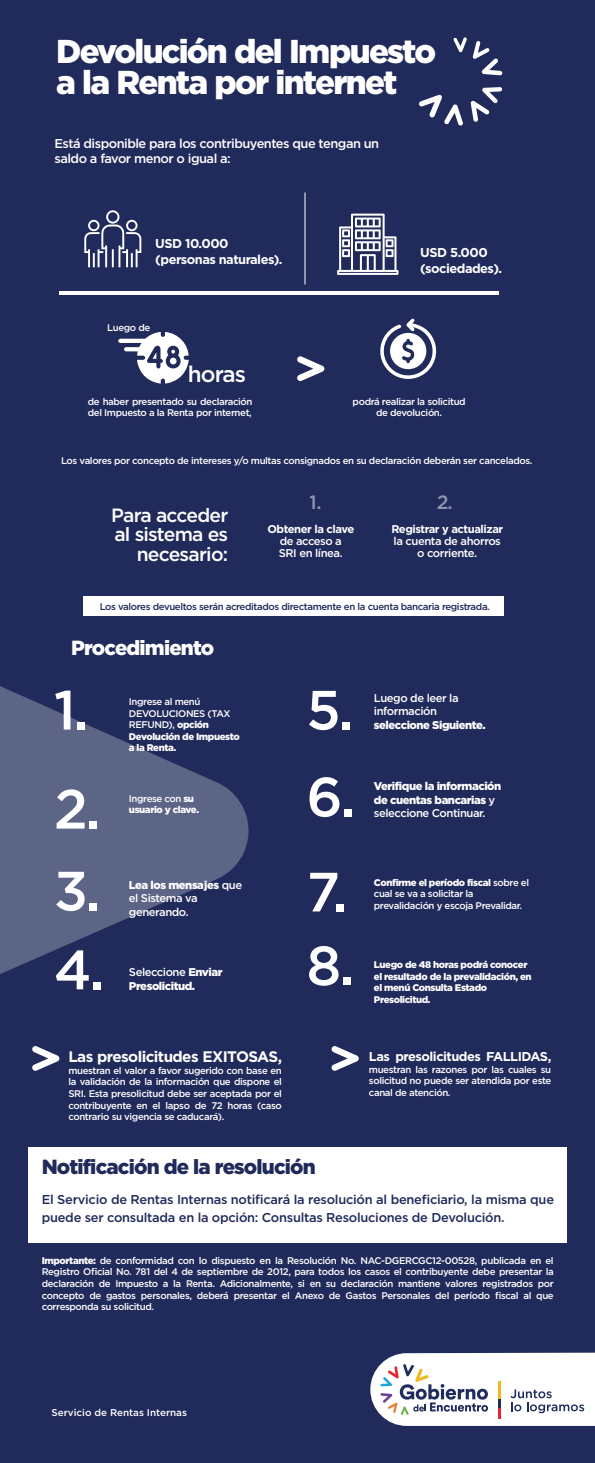
<style>
.page{position:relative;width:595px;height:1463px;background:#202a5b}
.page>*{position:absolute;margin:0;border:0;box-sizing:border-box;transform-origin:0 0}
.t1{font:500 55.24px/99px "Gotham";color:#fff}
.t2{font:900 33.08px/30.8px "Gotham";letter-spacing:-.055em;color:#fff}
.t3{font:500 22.44px "Gotham";letter-spacing:-.04em;color:#fff}
.t4{font:900 20.44px "Gotham";letter-spacing:-.04em;color:#202a5b}
.t5{font:900 20.44px "Gotham";letter-spacing:-.04em;color:#fff}
.t6{font:500 19.24px/19.1px "Gotham";letter-spacing:-.04em;color:#fff;text-align:right}
.t7{font:700 15.24px "Gotham";letter-spacing:-.04em;color:#fff}
.t8{font:500 12.84px/18.3px "Gotham";letter-spacing:-.02em;color:#202a5b}
.t9{font:700 12.84px/15.4px "Gotham";letter-spacing:-.04em;color:#fff}
.t10{font:500 12.84px/15.4px "Gotham";letter-spacing:-.04em;color:#fff}
.t11{font:500 11.24px/13.5px "Gotham";letter-spacing:-.04em;color:#fff}
.t12{font:900 11.24px/13.5px "Gotham";letter-spacing:-.04em;color:#fff}
.t13{font:700 11.24px "Gotham";letter-spacing:-.04em;color:#fff}
.t14{font:500 9.88px "Gotham";color:#fff}
.t15{font:500 9.64px/11.6px "Gotham";letter-spacing:-.04em;color:#fff}
.t16{font:900 9.64px/11.6px "Gotham";letter-spacing:-.04em;color:#fff}
.t17{font:500 9.64px "Gotham";letter-spacing:-.04em;color:#202a5b}
.s1{font-weight:900}
.s2{font-weight:500}
</style>
<div class="page">
<svg style="left:297px;top:356px;width:27px;height:25px"></svg>
<svg style="left:32px;top:1046px;width:27px;height:25px"></svg>
<svg style="left:331px;top:1046px;width:27px;height:25px"></svg>
<svg style="left:0;top:686px;width:248px;height:288px;fill:#5d6587"></svg>
<svg style="left:470px;top:87px;width:32px;height:35px"></svg>
<svg style="left:453px;top:37px;width:49px;height:38px"></svg>
<svg style="left:419px;top:95px;width:44px;height:31px"></svg>
<svg style="left:84px;top:210px;width:57px;height:57px"></svg>
<svg style="left:337px;top:214px;width:61px;height:61px"></svg>
<svg style="left:118px;top:332px;width:71px;height:51px"></svg>
<svg style="left:380px;top:318px;width:57px;height:61px"></svg>
<hr style="left:59px;top:292px;width:440px;height:3px;background:#fff">
<hr style="left:305px;top:192px;width:1px;height:92px;background:#fff">
<div style="left:83px;top:596px;width:421px;height:20px;background:#fff"></div>
<div style="left:28px;top:1147px;width:538px;height:96px;background:#fff"></div>
<svg style="left:370px;top:1352px;width:225px;height:74px;background:#dfe0e5"></svg>
<h2 class="t2" style="left:56px;top:35px;width:381px">Devolución del Impuesto a la Renta por internet</h2>
<h3 class="t10" style="left:54px;top:135px;width:326px">Está disponible para los contribuyentes que tengan un saldo a favor menor o igual a:</h3>
<h3 class="t9" style="left:155px;top:236px;width:129px">USD 10.000 (personas naturales).</h3>
<p class="t15" style="left:107px;top:322px;width:45px">Luego de</p>
<h3 class="t3" style="left:188px;top:360px;width:60px">horas</h3>
<h3 class="t9" style="left:420px;top:245px;width:83px">USD 5.000 (sociedades).</h3>
<p class="t15" style="left:88px;top:395px;width:166px">de haber presentado su declaración del Impuesto a la Renta por internet,</p>
<p class="t15" style="left:352px;top:395px;width:115px;text-align:center">podrá realizar la solicitud de devolución.</p>
<p class="t15" style="left:61px;top:455px;width:472px">Los valores por concepto de intereses y/o multas consignados en su declaración deberán ser cancelados.</p>
<h3 class="t6" style="left:111px;top:506px;width:118px">Para acceder al sistema es necesario:</h3>
<h3 class="t6" style="left:309px;top:493px;width:14px">1.</h3>
<h3 class="t6" style="left:436px;top:493px;width:18px">2.</h3>
<p class="t13" style="left:267px;top:522px;width:88px">Obtener la clave</p>
<p class="t11" style="left:279px;top:535px;width:65px;line-height:11.7px">de acceso a<br>SRI en línea.</p>
<p class="t13" style="left:391px;top:522px;width:113px">Registrar y actualizar</p>
<p class="t11" style="left:393px;top:535px;width:109px;line-height:11.7px;text-align:center">la cuenta de ahorros o corriente.</p>
<p class="t17" style="left:100px;top:601px;width:391px">Los valores devueltos serán acreditados directamente en la cuenta bancaria registrada.</p>
<h3 class="t5" style="left:71px;top:636px;width:144px">Procedimiento</h3>
<h1 class="t1" style="left:54px;top:660px;width:48px">1.<br>2.</h1>
<h1 class="t1" style="left:54px;top:851px;width:52px;line-height:78.8px">3.<br>4.</h1>
<p class="t15" style="left:129px;top:696px;width:112px">Ingrese al menú<br>DEVOLUCIONES (TAX<br>REFUND), <span class="s1">opción<br>Devolución de Impuesto a la Renta.</span></p>
<p class="t16" style="left:129px;top:792px;width:72px"><span class="s2">Ingrese con</span> su usuario y clave.</p>
<p class="t11" style="left:129px;top:878px;width:115px"><span class="s1">Lea los mensajes</span> que el Sistema va generando.</p>
<p class="t12" style="left:129px;top:965px;width:95px"><span class="s2">Seleccione</span> Enviar<br>Presolicitud.</p>
<h3 class="t7" style="left:68px;top:1047px;width:215px">Las presolicitudes EXITOSAS,</h3>
<p class="t15" style="left:68px;top:1064px;width:215px;text-align:justify">muestran el valor a favor sugerido con base en la validación de la información que dispone el SRI. Esta presolicitud debe ser aceptada por el contribuyente en el lapso de 72 horas (caso contrario su vigencia se caducará).</p>
<h1 class="t1" style="left:306px;top:666px;width:50px;line-height:86.9px">5.<br>6.</h1>
<p class="t11" style="left:374px;top:691px;width:86px">Luego de leer la información</p>
<p class="t12" style="left:374px;top:717px;width:113px">seleccione Siguiente.</p>
<p class="t12" style="left:374px;top:779px;width:129px">Verifique la información de cuentas bancarias <span class="s2">y seleccione Continuar.</span></p>
<h1 class="t1" style="left:306px;top:854px;width:49px;line-height:73.8px">7.<br>8.</h1>
<p class="t15" style="left:374px;top:876px;width:157px"><span class="s1">Confirme el período fiscal</span> sobre el cual se va a solicitar la prevalidación y escoja Prevalidar.</p>
<p class="t16" style="left:374px;top:958px;width:159px">Luego de 48 horas podrá conocer el resultado de la prevalidación, en el menú Consulta Estado<br>Presolicitud.</p>
<h3 class="t9" style="left:369px;top:1049px;width:184px">Las presolicitudes FALLIDAS,</h3>
<p class="t15" style="left:369px;top:1063px;width:184px;text-align:justify">muestran las razones por las cuales su solicitud no puede ser atendida por este canal de atención.</p>
<h3 class="t4" style="left:42px;top:1154px;width:276px">Notificación de la resolución</h3>
<h3 class="t8" style="left:42px;top:1189px;width:513px">El Servicio de Rentas Internas notificará la resolución al beneficiario, la misma que puede ser consultada en la opción: Consultas Resoluciones de Devolución.</h3>
<p class="t15" style="left:42px;top:1254px;width:513px;text-align:justify"><span class="s1">Importante:</span> de conformidad con lo dispuesto en la Resolución No. NAC-DGERCGC12-00528, publicada en el Registro Oficial No. 781 del 4 de septiembre de 2012, para todos los casos el contribuyente debe presentar la declaración de Impuesto a la Renta. Adicionalmente, si en su declaración mantiene valores registrados por concepto de gastos personales, deberá presentar el Anexo de Gastos Personales del período fiscal al que corresponda su solicitud.</p>
<p class="t14" style="left:52px;top:1406px;width:137px">Servicio de Rentas Internas</p>
</div>
